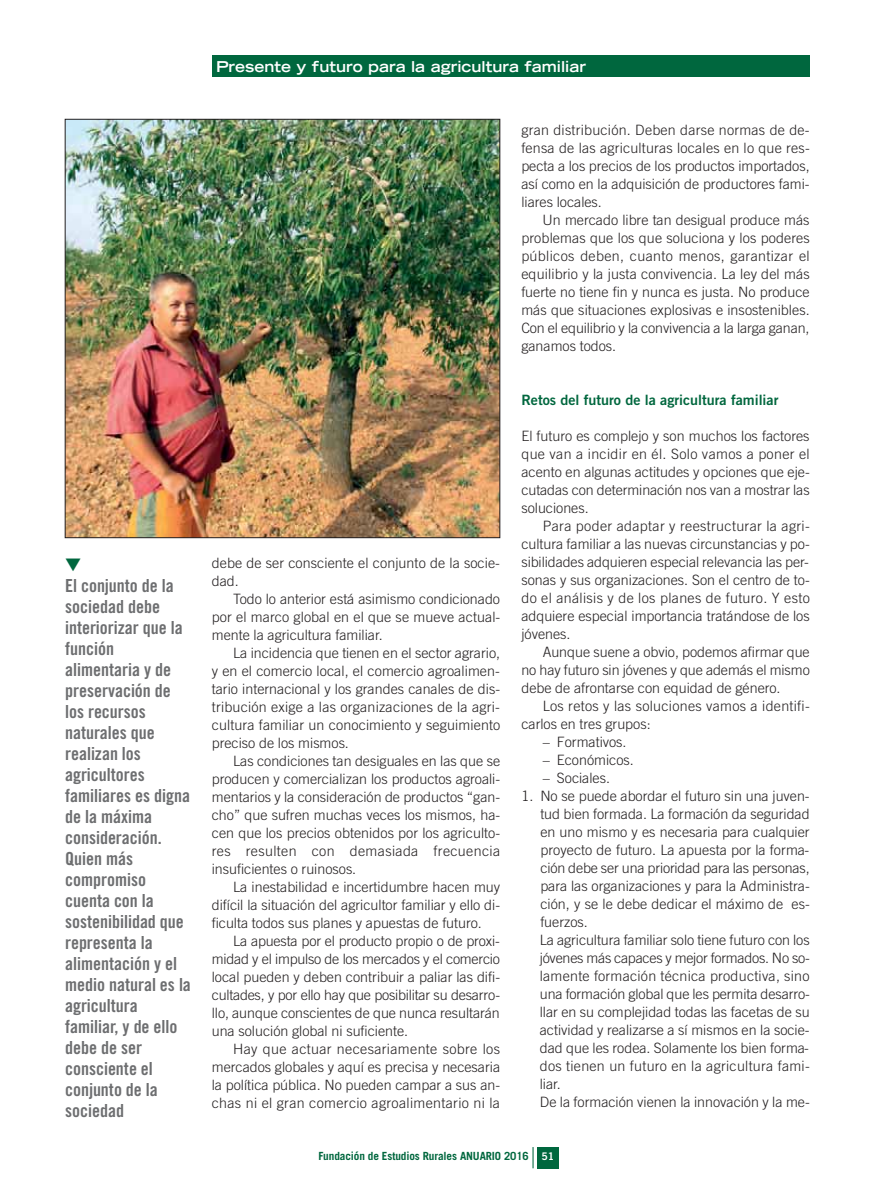
<style>
.page{position:relative;width:876px;height:1198px;background:#fff}
.page>*{position:absolute;margin:0;border:0;box-sizing:border-box;transform-origin:0 0}
.t1{font:18px/21px "Trade Gothic Bold Cond Twenty";color:#6d6e70}
.t2{font:700 expanded 15px "Trade Gothic LH";color:#fff}
.t3{font:300 14.25px/18px "Trade Gothic";color:#231f20;text-align:justify}
.t4{font:300 14.25px/18px "Trade Gothic";letter-spacing:.02em;color:#231f20}
.t5{font:14.25px "Trade Gothic Bold Two";color:#00673e}
.t6{font:700 11.25px "Trade Gothic";letter-spacing:-.01em;color:#00673e}
.s1{font-family:"Trade Gothic Bold Two";font-weight:400;font-size:10.5px;color:#fff}
</style>
<div class="page">
<div style="left:212px;top:55px;width:597px;height:22px;background:#00673e"></div>
<div style="left:537px;top:1147px;width:21px;height:21px;background:#00673e"></div>
<svg style="left:532px;top:1147px;width:1px;height:21px"></svg>
<img style="left:67px;top:121px;width:431px;height:415px">
<p class="t1" style="left:65px;top:576px;width:127px">El conjunto de la sociedad debe interiorizar que la función alimentaria y de preservación de los recursos naturales que realizan los agricultores familiares es digna de la máxima consideración.<br>Quien más compromiso cuenta con la sostenibilidad que representa la alimentación y el medio natural es la agricultura familiar, y de ello debe de ser consciente el conjunto de la sociedad</p>
<p class="t2" style="left:216px;top:61px;width:371px">Presente y futuro para la agricultura familiar</p>
<p class="t3" style="left:212px;top:555px;width:290px">debe de ser consciente el conjunto de la socie&shy;dad.</p>
<p class="t3" style="left:212px;top:591px;width:290px;text-indent:21px">Todo lo anterior está asimismo condicionado por el marco global en el que se mueve actual&shy;mente la agricultura familiar.</p>
<p class="t3" style="left:212px;top:645px;width:290px;text-indent:21px">La incidencia que tienen en el sector agrario, y en el comercio local, el comercio agroalimen&shy;tario internacional y los grandes canales de dis&shy;tribución exige a las organizaciones de la agri&shy;cultura familiar un conocimiento y seguimiento preciso de los mismos.</p>
<p class="t3" style="left:212px;top:753px;width:290px;text-indent:21px">Las condiciones tan desiguales en las que se producen y comercializan los productos agroali&shy;mentarios y la consideración de productos “gan&shy;cho” que sufren muchas veces los mismos, ha&shy;cen que los precios obtenidos por los agriculto&shy;res resulten con demasiada frecuencia insuficientes o ruinosos.</p>
<p class="t3" style="left:212px;top:879px;width:290px;text-indent:21px">La inestabilidad e incertidumbre hacen muy difícil la situación del agricultor familiar y ello di&shy;ficulta todos sus planes y apuestas de futuro.</p>
<p class="t3" style="left:212px;top:933px;width:290px;text-indent:21px">La apuesta por el producto propio o de proxi&shy;midad y el impulso de los mercados y el comercio local pueden y deben contribuir a paliar las difi&shy;cultades, y por ello hay que posibilitar su desarro&shy;llo, aunque conscientes de que nunca resultarán una solución global ni suficiente.</p>
<p class="t3" style="left:212px;top:1041px;width:290px;text-indent:21px">Hay que actuar necesariamente sobre los mercados globales y aquí es precisa y necesaria la política pública. No pueden campar a sus an&shy;chas ni el gran comercio agroalimentario ni la</p>
<p class="t3" style="left:521px;top:123px;width:290px">gran distribución. Deben darse normas de de&shy;fensa de las agriculturas locales en lo que res&shy;pecta a los precios de los productos importados, así como en la adquisición de productores fami&shy;liares locales.</p>
<p class="t3" style="left:521px;top:213px;width:290px;text-indent:21px">Un mercado libre tan desigual produce más problemas que los que soluciona y los poderes públicos deben, cuanto menos, garantizar el equilibrio y la justa convivencia. La ley del más fuerte no tiene fin y nunca es justa. No produce más que situaciones explosivas e insostenibles.<br>Con el equilibrio y la convivencia a la larga ganan, ganamos todos.</p>
<p class="t5" style="left:521px;top:395px;width:258px">Retos del futuro de la agricultura familiar</p>
<p class="t3" style="left:521px;top:429px;width:290px">El futuro es complejo y son muchos los factores que van a incidir en él. Solo vamos a poner el acento en algunas actitudes y opciones que eje&shy;cutadas con determinación nos van a mostrar las soluciones.</p>
<p class="t3" style="left:521px;top:519px;width:290px;text-indent:21px">Para poder adaptar y reestructurar la agri&shy;cultura familiar a las nuevas circunstancias y po&shy;sibilidades adquieren especial relevancia las per&shy;sonas y sus organizaciones. Son el centro de to&shy;do el análisis y de los planes de futuro. Y esto adquiere especial importancia tratándose de los jóvenes.</p>
<p class="t3" style="left:521px;top:645px;width:290px;text-indent:21px">Aunque suene a obvio, podemos afirmar que no hay futuro sin jóvenes y que además el mismo debe de afrontarse con equidad de género.</p>
<p class="t4" style="left:521px;top:699px;width:290px;text-indent:21px">Los retos y las soluciones vamos a identifi&shy;carlos en tres grupos:</p>
<p class="t3" style="left:542px;top:735px;width:85px">– Formativos.</p>
<p class="t3" style="left:542px;top:753px;width:93px">– Económicos.</p>
<p class="t3" style="left:542px;top:771px;width:69px">– Sociales.</p>
<p class="t3" style="left:539px;top:789px;width:271px;text-align:left;text-indent:-18px">1. No se puede abordar el futuro sin una juven&shy;tud bien formada. La formación da seguridad en uno mismo y es necesaria para cualquier proyecto de futuro. La apuesta por la forma&shy;ción debe ser una prioridad para las personas, para las organizaciones y para la Administra&shy;ción, y se le debe dedicar el máximo de es&shy;fuerzos.<br>La agricultura familiar solo tiene futuro con los jóvenes más capaces y mejor formados. No so&shy;lamente formación técnica productiva, sino una formación global que les permita desarro&shy;llar en su complejidad todas las facetas de su actividad y realizarse a sí mismos en la socie&shy;dad que les rodea. Solamente los bien forma&shy;dos tienen un futuro en la agricultura fami&shy;liar.<br>De la formación vienen la innovación y la me-</p>
<p class="t6" style="left:318px;top:1152px;width:237px">Fundación de Estudios Rurales ANUARIO 2016 <span class="s1">51</span></p>
</div>
